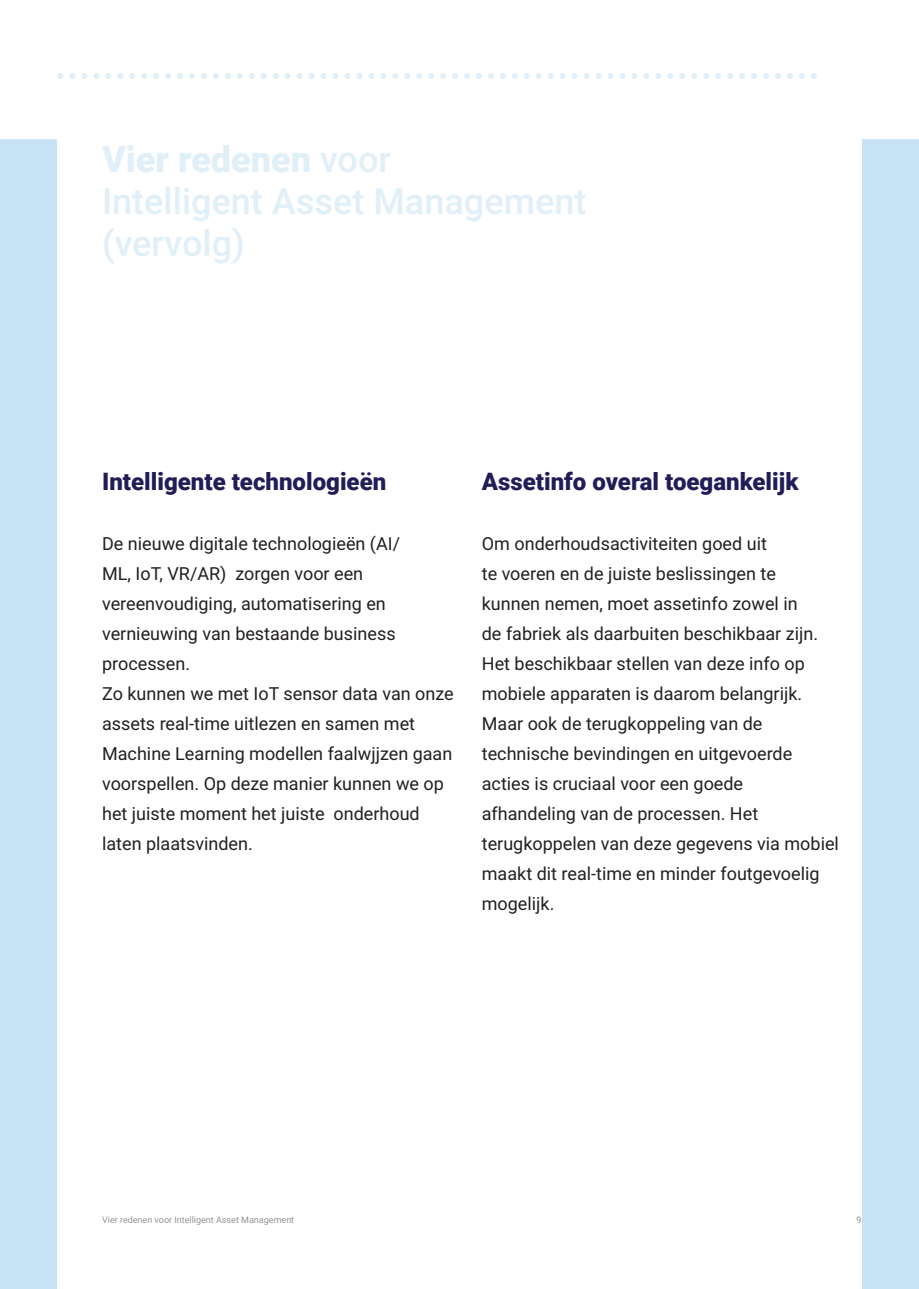
<style>
.page{position:relative;width:919px;height:1289px;background:#fff}
.page>*{position:absolute;margin:0;border:0;box-sizing:border-box;transform-origin:0 0}
.t1{font:500 36px/42px "Roboto";color:#e1eff9}
.t2{font:900 24px "Roboto";color:#231d57}
.t3{font:18px/30px "Roboto";color:#231f20}
.t4{font:9px "Roboto";color:#939598}
.s1{font-weight:900}
</style>
<div class="page">
<div style="left:0;top:139px;width:918px;height:1149px;background:#c8e2f5"></div>
<div style="left:57px;top:0;width:804px;height:1288px;background:#fff"></div>
<svg style="left:57px;top:73px;width:759px;height:6px"></svg>
<h1 class="t1" style="left:102px;top:137px;width:486px"><span class="s1">Vier redenen</span> voor<br>Intelligent Asset Management (vervolg)</h1>
<h2 class="t2" style="left:102px;top:465px;width:285px">Intelligente technologieën</h2>
<p class="t3" style="left:102px;top:528px;width:353px">De nieuwe digitale technologieën (AI/<br>ML, IoT, VR/AR) zorgen voor een vereenvoudiging, automatisering en vernieuwing van bestaande business processen.<br>Zo kunnen we met IoT sensor data van onze assets real-time uitlezen en samen met Machine Learning modellen faalwjjzen gaan voorspellen. Op deze manier kunnen we op het juiste moment het juiste onderhoud laten plaatsvinden.</p>
<h2 class="t2" style="left:482px;top:465px;width:318px">Assetinfo overal toegankelijk</h2>
<p class="t3" style="left:482px;top:528px;width:358px">Om onderhoudsactiviteiten goed uit<br>te voeren en de juiste beslissingen te<br>kunnen nemen, moet assetinfo zowel in<br>de fabriek als daarbuiten beschikbaar zijn.<br>Het beschikbaar stellen van deze info op mobiele apparaten is daarom belangrijk.<br>Maar ook de terugkoppeling van de technische bevindingen en uitgevoerde acties is cruciaal voor een goede afhandeling van de processen. Het terugkoppelen van deze gegevens via mobiel maakt dit real-time en minder foutgevoelig mogelijk.</p>
<p class="t4" style="left:102px;top:1212px;width:194px">Vier redenen voor Intelligent Asset Management</p>
<p class="t4" style="left:856px;top:1212px;width:7px">9</p>
</div>
